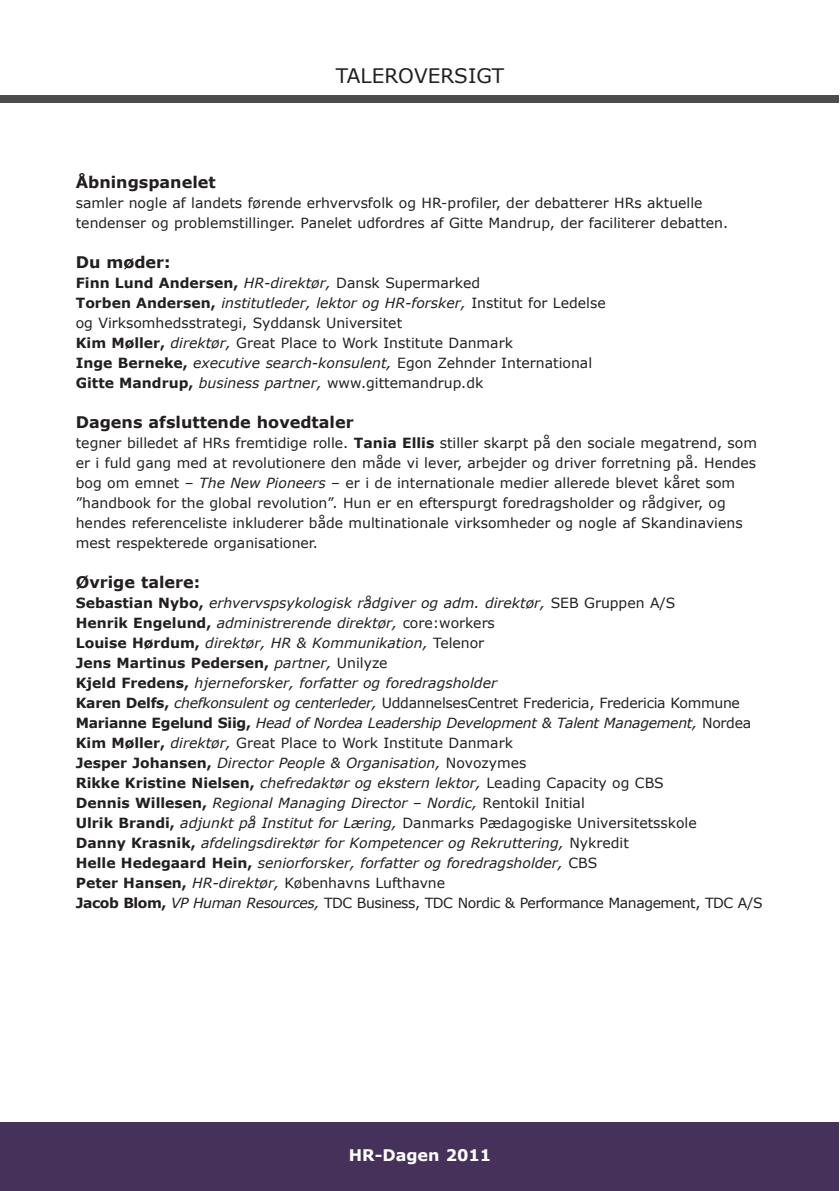
<style>
.page{position:relative;width:840px;height:1191px;background:#fff}
.page>*{position:absolute;margin:0;border:0;box-sizing:border-box;transform-origin:0 0}
.t1{font:20px "Verdana";color:#231f20}
.t2{font:700 16px "Verdana";color:#231f20}
.t3{font:700 16px "Verdana";color:#fff}
.t4{font:italic 14px/20px "Verdana";color:#231f20}
.t5{font:14px/20px "Verdana";color:#231f20}
.s1{font-weight:700}
.s2{font-style:italic}
.s3{font-weight:700;font-style:normal}
.s4{font-style:normal}
</style>
<div class="page">
<div style="left:0;top:95px;width:838px;height:7px;background:#4b4c4d"></div>
<div style="left:0;top:1123px;width:838px;height:68px;background:#46315a"></div>
<h1 class="t1" style="left:335px;top:62px;width:170px">TAlERoVERsIGT</h1>
<p class="t2" style="left:76px;top:172px;width:141px">Åbningspanelet</p>
<p class="t5" style="left:76px;top:192px;width:653px">samler nogle af landets førende erhvervsfolk og hR-profiler, der debatterer hRs aktuelle tendenser og problemstillinger. Panelet udfordres af Gitte mandrup, der faciliterer debatten.</p>
<p class="t2" style="left:76px;top:252px;width:96px">Du møder:</p>
<p class="t5" style="left:76px;top:272px;width:531px"><span class="s1">finn lund Andersen,</span> <span class="s2">HR-direktør,</span> dansk supermarked<br><span class="s1">Torben Andersen,</span> <span class="s2">institutleder, lektor og HR-forsker,</span> Institut for ledelse og Virksomhedsstrategi, syddansk universitet<br><span class="s1">kim Møller,</span> <span class="s2">direktør,</span> Great Place to Work Institute danmark<br><span class="s1">inge Berneke,</span> <span class="s2">executive search-konsulent,</span> Egon Zehnder International <span class="s1">Gitte Mandrup,</span> <span class="s2">business partner,</span> www.gittemandrup.dk</p>
<p class="t2" style="left:76px;top:412px;width:279px">Dagens afsluttende hovedtaler</p>
<p class="t5" style="left:76px;top:432px;width:682px">tegner billedet af hRs fremtidige rolle. <span class="s1">Tania ellis</span> stiller skarpt på den sociale megatrend, som er i fuld gang med at revolutionere den måde vi lever, arbejder og driver forretning på. hendes bog om emnet – <span class="s2">The New Pioneers</span> – er i de internationale medier allerede blevet kåret som ”handbook for the global revolution”. hun er en efterspurgt foredragsholder og rådgiver, og hendes referenceliste inkluderer både multinationale virksomheder og nogle af skandinaviens mest respekterede organisationer.</p>
<p class="t2" style="left:76px;top:572px;width:126px">øvrige talere:</p>
<p class="t4" style="left:76px;top:592px;width:688px"><span class="s3">Sebastian Nybo,</span> erhvervspsykologisk rådgiver og adm. direktør, <span class="s4">sEB Gruppen A/s<br></span><span class="s3">Henrik engelund,</span> administrerende direktør, <span class="s4">core:workers<br></span><span class="s3">louise Hørdum,</span> direktør, HR &amp; Kommunikation, <span class="s4">Telenor<br></span><span class="s3">Jens Martinus Pedersen,</span> partner, <span class="s4">unilyze<br></span><span class="s3">kjeld fredens,</span> hjerneforsker, forfatter og foredragsholder<br><span class="s3">karen Delfs,</span> chefkonsulent og centerleder, <span class="s4">uddannelsescentret Fredericia, Fredericia Kommune </span><span class="s3">Marianne egelund Siig,</span> Head of Nordea Leadership Development &amp; Talent Management, <span class="s4">Nordea </span><span class="s3">kim Møller,</span> direktør, <span class="s4">Great Place to Work Institute danmark<br></span><span class="s3">Jesper Johansen,</span> Director People &amp; Organisation, <span class="s4">Novozymes<br></span><span class="s3">Rikke kristine Nielsen,</span> chefredaktør og ekstern lektor, <span class="s4">leading capacity og cBs<br></span><span class="s3">Dennis Willesen,</span> Regional Managing Director – Nordic, <span class="s4">Rentokil Initial<br></span><span class="s3">Ulrik Brandi,</span> adjunkt på Institut for Læring, <span class="s4">danmarks Pædagogiske universitetsskole<br></span><span class="s3">Danny krasnik,</span> afdelingsdirektør for Kompetencer og Rekruttering, <span class="s4">Nykredit<br></span><span class="s3">Helle Hedegaard Hein,</span> seniorforsker, forfatter og foredragsholder, <span class="s4">cBs<br></span><span class="s3">Peter Hansen,</span> HR-direktør, <span class="s4">Københavns lufthavne<br></span><span class="s3">Jacob Blom,</span> VP Human Resources, <span class="s4">Tdc Business, Tdc Nordic &amp; Performance management, Tdc A/s</span></p>
<p class="t3" style="left:348px;top:1145px;width:144px">HR-Dagen 2011</p>
</div>
